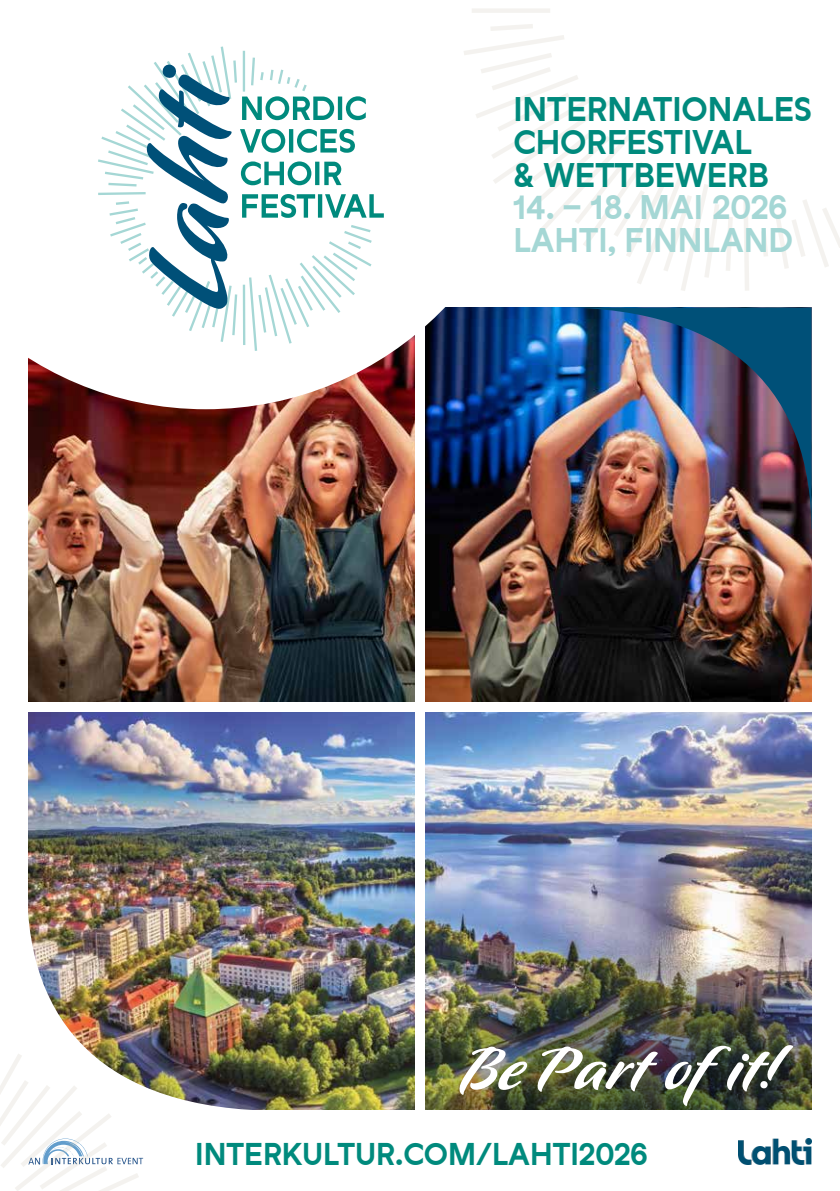
<style>
.page{position:relative;width:840px;height:1191px;background:#fff}
.page>*{position:absolute;margin:0;border:0;box-sizing:border-box;transform-origin:0 0}
.t1{font:72.8px "P22 Pooper Black Pro";color:#fff}
.t2{font:700 32.6px/32.6px "Studio Feixen Sans Lahti";color:#008a7d}
.t3{font:700 32.6px/32.6px "Studio Feixen Sans Lahti";color:#a5d7d5}
.t4{font:700 30px "Studio Feixen Sans Lahti";color:#008a7d}
</style>
<div class="page">
<img style="left:425px;top:307px;width:386px;height:394px">
<img style="left:28px;top:409px;width:386px;height:292px">
<img style="left:425px;top:713px;width:386px;height:245px">
<img style="left:425px;top:958px;width:386px;height:151px">
<img style="left:28px;top:713px;width:386px;height:396px">
<svg style="left:28px;top:213px;width:509px;height:196px"></svg>
<img style="left:557px;top:307px;width:254px;height:222px">
<div style="left:471px;top:8px;width:79px;height:5px;background:#f4f2ef"></div>
<svg style="left:461px;top:24px;width:288px;height:269px"></svg>
<svg style="left:762px;top:200px;width:77px;height:69px"></svg>
<img style="left:28px;top:889px;width:252px;height:221px">
<svg style="left:0;top:1048px;width:144px;height:143px"></svg>
<svg style="left:95px;top:46px;width:288px;height:307px"></svg>
<img style="left:738px;top:1138px;width:73px;height:26px">
<p class="t2" style="left:513px;top:93px;width:300px">INTERNATIONALES<br>CHORFESTIVAL<br>&amp; WETTBEWERB</p>
<p class="t3" style="left:513px;top:191px;width:281px">14. – 18. MAI 2026<br>LAHTI, FINNLAND</p>
<h1 class="t1" style="left:463px;top:1032px;width:330px">Be Part of it!</h1>
<p class="t4" style="left:195px;top:1136px;width:453px">INTERKULTUR.COM/LAHTI2026</p>
</div>
